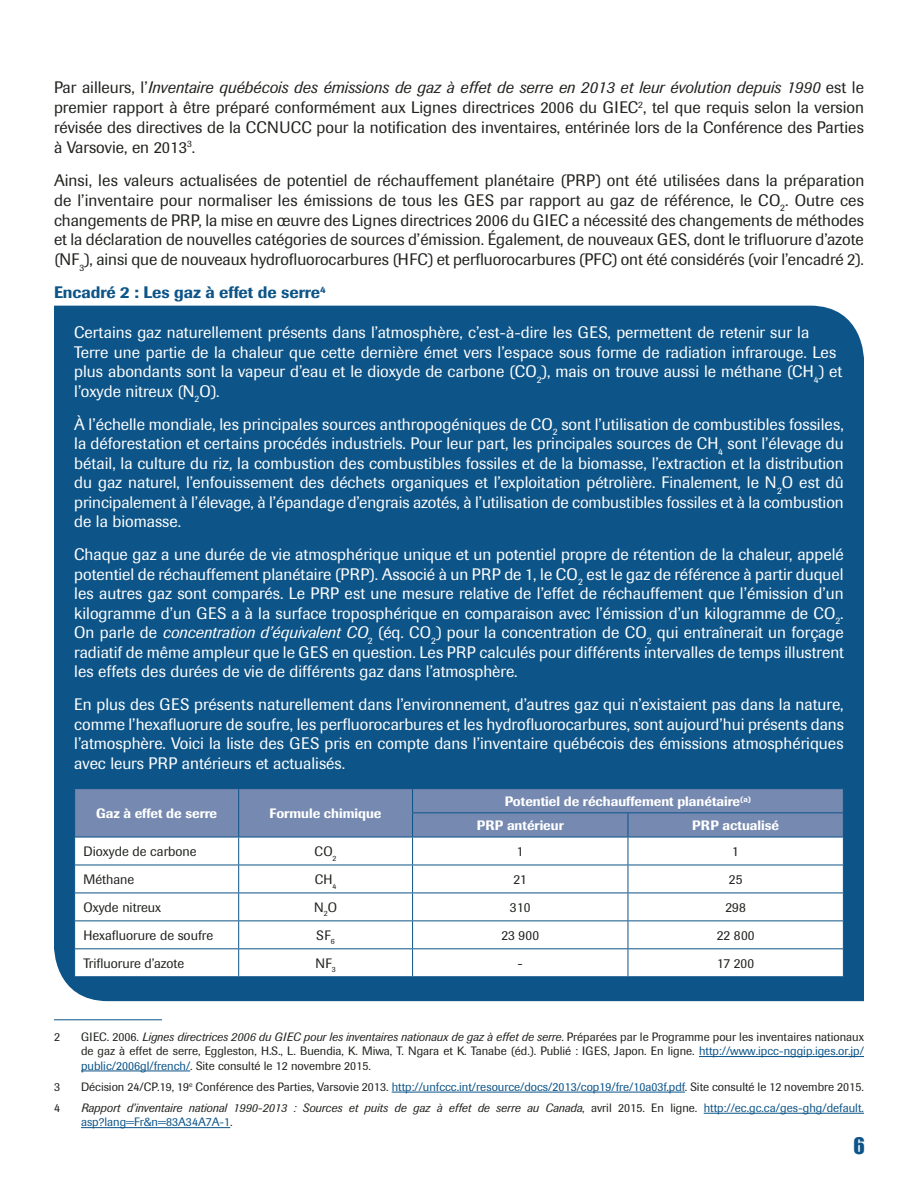
<style>
.page{position:relative;width:918px;height:1188px;background:#fff}
.page>*{position:absolute;margin:0;border:0;box-sizing:border-box;transform-origin:0 0}
.t1{font:21px "Impact";color:#0d5488}
.t2{font:16.5px/19.5px "Imago";color:#fff;text-align:justify}
.t3{font:16.5px/19.8px "Imago";color:#20231e;text-align:justify}
.Titre_tableau_encadr{font:500 16.5px "Imago";color:#0d5488}
.t4{font:13.5px "Imago";color:#20231e}
.t5{font:500 13.5px/24.2px "Imago";color:#fff}
.Note{font:12px/14.4px "Imago";color:#20231e;text-align:justify}
.Note-2{font:italic 12px/14.4px "Imago";color:#20231e}
.s1{font-style:italic}
.s2{color:#0d5488}
.s3{font-style:normal}
.s4{font-style:normal;color:#0d5488}
</style>
<div class="page">
<hr style="left:54px;top:1019px;width:108px;height:1px;background:#0d5488">
<hr style="left:699px;top:1056px;width:165px;height:1px;background:#0d5488">
<hr style="left:81px;top:1071px;width:109px;height:1px;background:#0d5488">
<hr style="left:392px;top:1092px;width:293px;height:1px;background:#0d5488">
<hr style="left:704px;top:1113px;width:160px;height:1px;background:#0d5488">
<hr style="left:81px;top:1127px;width:149px;height:1px;background:#0d5488">
<div style="left:54px;top:306px;width:810px;height:695px;background:#0d5488"></div>
<hr style="left:74px;top:788px;width:165px;height:1px;background:#0d5488">
<hr style="left:239px;top:788px;width:174px;height:1px;background:#0d5488">
<hr style="left:413px;top:788px;width:215px;height:1px;background:#0d5488">
<hr style="left:628px;top:788px;width:216px;height:1px;background:#0d5488">
<svg style="left:74px;top:789px;width:770px;height:187px"></svg>
<hr style="left:74px;top:948px;width:165px;height:1px;background:#0d5488">
<hr style="left:239px;top:948px;width:174px;height:1px;background:#0d5488">
<hr style="left:413px;top:948px;width:215px;height:1px;background:#0d5488">
<hr style="left:628px;top:948px;width:216px;height:1px;background:#0d5488">
<hr style="left:74px;top:976px;width:165px;height:1px;background:#0d5488">
<hr style="left:239px;top:976px;width:174px;height:1px;background:#0d5488">
<hr style="left:413px;top:976px;width:215px;height:1px;background:#0d5488">
<hr style="left:628px;top:976px;width:216px;height:1px;background:#0d5488">
<p class="t3" style="left:54px;top:78px;width:812px">Par ailleurs, l’<span class="s1">Inventaire québécois des émissions de gaz à effet de serre en 2013 et leur évolution depuis 1990</span> est le premier rapport à être préparé conformément aux Lignes directrices 2006 du GIEC<sup>2</sup>, tel que requis selon la version révisée des directives de la CCNUCC pour la notification des inventaires, entérinée lors de la Conférence des Parties à Varsovie, en 2013<sup>3</sup>.</p>
<p class="t3" style="left:54px;top:171px;width:812px">Ainsi, les valeurs actualisées de potentiel de réchauffement planétaire (PRP) ont été utilisées dans la préparation de l’inventaire pour normaliser les émissions de tous les GES par rapport au gaz de référence, le CO<sub>2</sub>. Outre ces changements de PRP, la mise en œuvre des Lignes directrices 2006 du GIEC a nécessité des changements de méthodes et la déclaration de nouvelles catégories de sources d’émission. Également, de nouveaux GES, dont le trifluorure d’azote (NF<sub>3</sub>), ainsi que de nouveaux hydrofluorocarbures (HFC) et perfluorocarbures (PFC) ont été considérés (voir l’encadré 2).</p>
<p class="Titre_tableau_encadr" style="left:54px;top:283px;width:273px">Encadré 2 : Les gaz à effet de serre<sup>4</sup></p>
<p class="t2" style="left:74px;top:323px;width:770px;text-align:left">Certains gaz naturellement présents dans l’atmosphère, c’est‑à‑dire les GES, permettent de retenir sur la Terre une partie de la chaleur que cette dernière émet vers l’espace sous forme de radiation infrarouge. Les plus abondants sont la vapeur d’eau et le dioxyde de carbone (CO<sub>2</sub>), mais on trouve aussi le méthane (CH<sub>4</sub>) et l’oxyde nitreux (N<sub>2</sub>O).</p>
<p class="t2" style="left:74px;top:414px;width:771px">À l’échelle mondiale, les principales sources anthropogéniques de CO<sub>2</sub> sont l’utilisation de combustibles fossiles, la déforestation et certains procédés industriels. Pour leur part, les principales sources de CH<sub>4</sub> sont l’élevage du bétail, la culture du riz, la combustion des combustibles fossiles et de la biomasse, l’extraction et la distribution du gaz naturel, l’enfouissement des déchets organiques et l’exploitation pétrolière. Finalement, le N<sub>2</sub>O est dû principalement à l’élevage, à l’épandage d’engrais azotés, à l’utilisation de combustibles fossiles et à la combustion de la biomasse.</p>
<p class="t2" style="left:74px;top:545px;width:771px">Chaque gaz a une durée de vie atmosphérique unique et un potentiel propre de rétention de la chaleur, appelé potentiel de réchauffement planétaire (PRP). Associé à un PRP de 1, le CO<sub>2</sub> est le gaz de référence à partir duquel les autres gaz sont comparés. Le PRP est une mesure relative de l’effet de réchauffement que l’émission d’un kilogramme d’un GES a à la surface troposphérique en comparaison avec l’émission d’un kilogramme de CO<sub>2</sub>.<br>On parle de <span class="s1">concentration d’équivalent CO</span><sub>2</sub> (éq. CO<sub>2</sub>) pour la concentration de CO<sub>2</sub> qui entraînerait un forçage radiatif de même ampleur que le GES en question. Les PRP calculés pour différents intervalles de temps illustrent les effets des durées de vie de différents gaz dans l’atmosphère.</p>
<p class="t2" style="left:74px;top:695px;width:771px">En plus des GES présents naturellement dans l’environnement, d’autres gaz qui n’existaient pas dans la nature, comme l’hexafluorure de soufre, les perfluorocarbures et les hydrofluorocarbures, sont aujourd’hui présents dans l’atmosphère. Voici la liste des GES pris en compte dans l’inventaire québécois des émissions atmosphériques avec leurs PRP antérieurs et actualisés.</p>
<p class="t5" style="left:96px;top:801px;width:122px">Gaz à effet de serre</p>
<p class="t5" style="left:270px;top:801px;width:113px">Formule chimique</p>
<p class="t5" style="left:477px;top:789px;width:276px;text-indent:28px">Potentiel de réchauffement planétaire<sup>(a)<br></sup>PRP antérieur</p>
<p class="t5" style="left:692px;top:813px;width:88px">PRP actualisé</p>
<p class="t4" style="left:84px;top:844px;width:115px">Dioxyde de carbone</p>
<p class="t4" style="left:315px;top:844px;width:23px">CO<sub>2</sub></p>
<p class="t4" style="left:517px;top:844px;width:8px">1</p>
<p class="t4" style="left:732px;top:844px;width:8px">1</p>
<p class="t4" style="left:84px;top:871px;width:52px">Méthane</p>
<p class="t4" style="left:315px;top:871px;width:23px">CH<sub>4</sub></p>
<p class="t4" style="left:514px;top:871px;width:15px">21</p>
<p class="t4" style="left:729px;top:871px;width:15px">25</p>
<p class="t4" style="left:84px;top:899px;width:79px">Oxyde nitreux</p>
<p class="t4" style="left:314px;top:899px;width:24px">N<sub>2</sub>O</p>
<p class="t4" style="left:510px;top:899px;width:22px">310</p>
<p class="t4" style="left:725px;top:899px;width:22px">298</p>
<p class="t4" style="left:84px;top:927px;width:131px">Hexafluorure de soufre</p>
<p class="t4" style="left:316px;top:927px;width:20px">SF<sub>6</sub></p>
<p class="t4" style="left:501px;top:927px;width:39px">23 900</p>
<p class="t4" style="left:717px;top:927px;width:39px">22 800</p>
<p class="t4" style="left:84px;top:955px;width:102px">Trifluorure d’azote</p>
<p class="t4" style="left:315px;top:955px;width:22px">NF<sub>3</sub></p>
<p class="t4" style="left:518px;top:955px;width:7px">‑</p>
<p class="t4" style="left:717px;top:955px;width:38px">17 200</p>
<p class="Note" style="left:54px;top:1030px;width:7px">2</p>
<p class="Note" style="left:81px;top:1030px;width:785px">GIEC. 2006. <span class="s1">Lignes directrices 2006 du GIEC pour les inventaires nationaux de gaz à effet de serre</span>. Préparées par le Programme pour les inventaires nationaux de gaz à effet de serre, Eggleston, H.S., L. Buendia, K. Miwa, T. Ngara et K. Tanabe (éd.). Publié : IGES, Japon. En ligne. <span class="s2">http://www.ipcc-nggip.iges.or.jp/ public/2006gl/french/</span>. Site consulté le 12 novembre 2015.</p>
<p class="Note" style="left:54px;top:1080px;width:7px">3</p>
<p class="Note" style="left:81px;top:1080px;width:785px">Décision 24/CP.19, 19<sup>e</sup> Conférence des Parties, Varsovie 2013. <span class="s2">http://unfccc.int/resource/docs/2013/cop19/fre/10a03f.pdf</span>. Site consulté le 12 novembre 2015.</p>
<p class="Note" style="left:54px;top:1101px;width:7px">4</p>
<p class="Note-2" style="left:81px;top:1101px;width:785px">Rapport d’inventaire national 1990‑2013 : Sources et puits de gaz à effet de serre au Canada<span class="s3">, avril 2015. En ligne.</span> <span class="s4">http://ec.gc.ca/ges-ghg/default. asp?lang=Fr&amp;n=83A34A7A-1</span><span class="s3">.</span></p>
<p class="t1" style="left:853px;top:1129px;width:13px">6</p>
</div>
